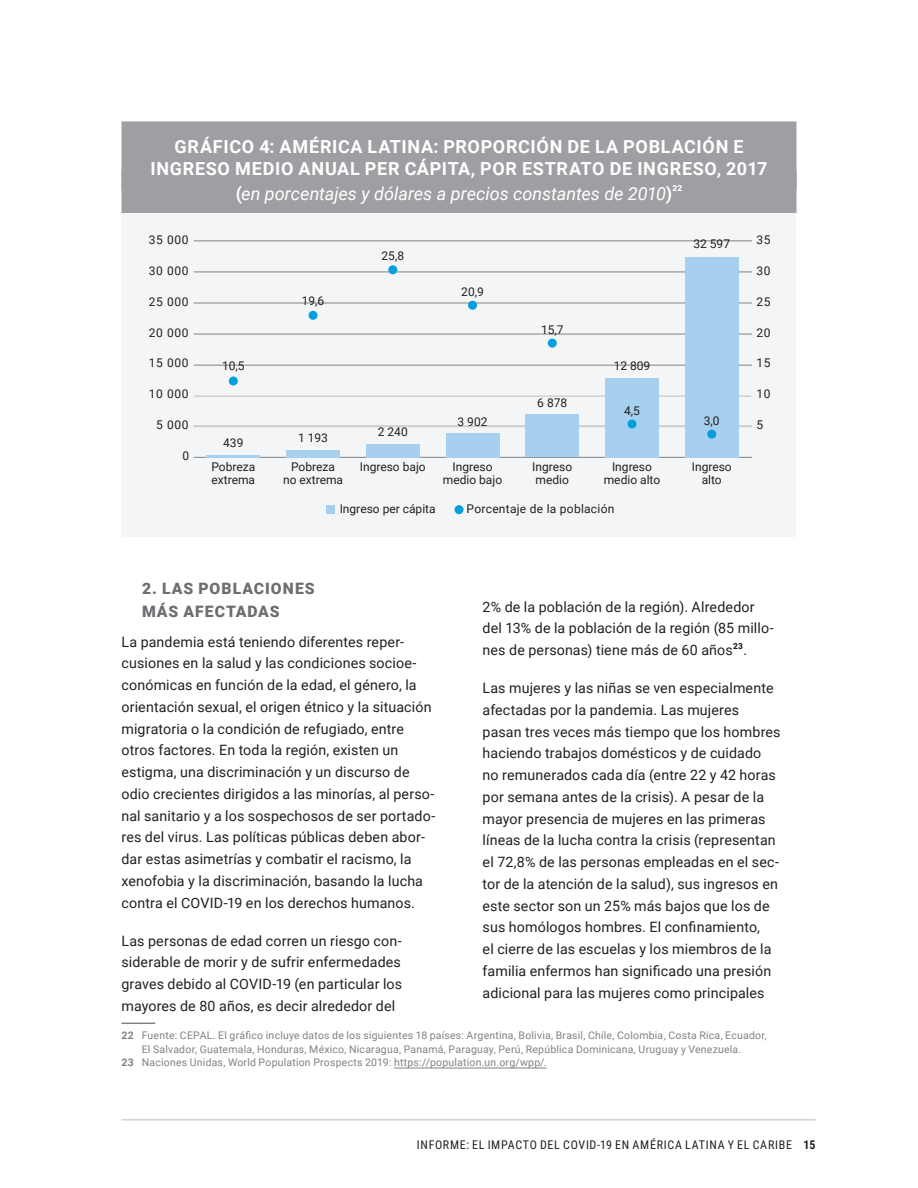
<style>
.page{position:relative;width:918px;height:1188px;background:#fff}
.page>*{position:absolute;margin:0;border:0;box-sizing:border-box;transform-origin:0 0}
.CHART_TABLE_H1_two_l{font:700 18px/22.5px "Roboto";letter-spacing:.04em;color:#fff;text-align:center}
.CHART_TABLE_H1{font:italic 18px "Roboto";color:#fff}
.H3_under_tx{font:900 15.75px/22.5px "Roboto";letter-spacing:.065em;color:#6c6d70}
.TX_ragged_column{font:14.25px/21.8px "Roboto";letter-spacing:.01em;color:#231f20}
.t1{font:12px/13.5px "Roboto";color:#231f20;text-align:center}
.t2{font:12px "Roboto Condensed";letter-spacing:.055em;color:#231f20}
.t3{font:12px "Roboto";letter-spacing:.02em;color:#231f20}
.FN_subsequent_lines{font:10.5px/13.5px "Roboto";letter-spacing:.02em;color:#808285;text-align:center}
.CHART_TABLE_H1-2{font:900 8.25px "Roboto";color:#fff}
.s1{font-weight:700;font-style:normal}
.s2{font-weight:700}
</style>
<div class="page">
<hr style="left:122px;top:1119px;width:694px;height:1px;background:#d1d2d4">
<hr style="left:122px;top:1023px;width:33px;height:1px;background:#808285">
<hr style="left:394px;top:1068px;width:153px;height:1px;background:#808285">
<div style="left:122px;top:121px;width:674px;height:69px;background:#9d9fa2"></div>
<div style="left:122px;top:170px;width:674px;height:43px;background:#9d9fa2"></div>
<div style="left:122px;top:213px;width:674px;height:324px;background:#f4f5f6"></div>
<hr style="left:194px;top:272px;width:558px;height:1px;background:#808285">
<hr style="left:194px;top:303px;width:558px;height:1px;background:#808285">
<hr style="left:194px;top:334px;width:558px;height:1px;background:#808285">
<hr style="left:194px;top:365px;width:558px;height:1px;background:#808285">
<hr style="left:194px;top:426px;width:558px;height:1px;background:#808285">
<hr style="left:194px;top:457px;width:558px;height:1px;background:#808285">
<div style="left:326px;top:505px;width:9px;height:9px;background:#a6d0ee"></div>
<div style="left:455px;top:505px;width:9px;height:9px;background:#069edb;border-radius:50%"></div>
<hr style="left:194px;top:241px;width:558px;height:1px;background:#808285">
<hr style="left:194px;top:395px;width:557px;height:2px;background:#cfd1d0">
<hr style="left:194px;top:426px;width:557px;height:1px;background:#cfd1d0">
<div style="left:685px;top:257px;width:54px;height:200px;background:#a6d0ee"></div>
<div style="left:605px;top:378px;width:54px;height:79px;background:#a6d0ee"></div>
<div style="left:525px;top:414px;width:54px;height:43px;background:#a6d0ee"></div>
<div style="left:446px;top:433px;width:54px;height:24px;background:#a6d0ee"></div>
<div style="left:366px;top:444px;width:54px;height:13px;background:#a6d0ee"></div>
<div style="left:286px;top:450px;width:54px;height:7px;background:#a6d0ee"></div>
<hr style="left:206px;top:455px;width:54px;height:2px;background:#a6d0ee">
<div style="left:229px;top:377px;width:9px;height:9px;background:#069edb;border-radius:50%"></div>
<div style="left:309px;top:311px;width:9px;height:9px;background:#069edb;border-radius:50%"></div>
<div style="left:388px;top:265px;width:9px;height:9px;background:#069edb;border-radius:50%"></div>
<div style="left:468px;top:301px;width:9px;height:9px;background:#069edb;border-radius:50%"></div>
<div style="left:548px;top:339px;width:9px;height:9px;background:#069edb;border-radius:50%"></div>
<div style="left:628px;top:419px;width:9px;height:9px;background:#069edb;border-radius:50%"></div>
<div style="left:707px;top:430px;width:9px;height:9px;background:#069edb;border-radius:50%"></div>
<p class="CHART_TABLE_H1_two_l" style="left:150px;top:134px;width:619px">GRÁFICO 4: AMÉRICA LATINA: PROPORCIÓN DE LA POBLACIÓN E<br>INGRESO MEDIO ANUAL PER CÁPITA, POR ESTRATO DE INGRESO, 2017</p>
<p class="CHART_TABLE_H1" style="left:236px;top:181px;width:438px"><span class="s1">(</span>en porcentajes y dólares a precios constantes de 2010<span class="s1">)</span></p>
<p class="CHART_TABLE_H1-2" style="left:672px;top:182px;width:11px">22</p>
<p class="t1" style="left:149px;top:232px;width:41px">35 000</p>
<p class="t1" style="left:693px;top:236px;width:38px">32 597</p>
<p class="t1" style="left:756px;top:232px;width:16px">35</p>
<p class="t1" style="left:382px;top:249px;width:24px">25,8</p>
<p class="t1" style="left:149px;top:263px;width:41px">30 000</p>
<p class="t1" style="left:756px;top:263px;width:16px">30</p>
<p class="t1" style="left:149px;top:294px;width:41px">25 000</p>
<p class="t1" style="left:302px;top:293px;width:24px">19,6</p>
<p class="t1" style="left:461px;top:284px;width:24px">20,9</p>
<p class="t1" style="left:756px;top:294px;width:16px">25</p>
<p class="t1" style="left:149px;top:325px;width:41px">20 000</p>
<p class="t1" style="left:541px;top:322px;width:24px">15,7</p>
<p class="t1" style="left:756px;top:325px;width:16px">20</p>
<p class="t1" style="left:149px;top:356px;width:41px">15 000</p>
<p class="t1" style="left:222px;top:359px;width:24px">10,5</p>
<p class="t1" style="left:614px;top:359px;width:38px">12 809</p>
<p class="t1" style="left:756px;top:356px;width:16px">15</p>
<p class="t1" style="left:149px;top:387px;width:41px">10 000</p>
<p class="t1" style="left:156px;top:418px;width:34px">5 000</p>
<p class="t1" style="left:223px;top:436px;width:22px">439</p>
<p class="t1" style="left:298px;top:431px;width:31px">1 193</p>
<p class="t1" style="left:378px;top:425px;width:31px">2 240</p>
<p class="t1" style="left:458px;top:414px;width:31px">3 902</p>
<p class="t1" style="left:537px;top:395px;width:31px">6 878</p>
<p class="t1" style="left:624px;top:403px;width:17px">4,5</p>
<p class="t1" style="left:704px;top:413px;width:17px">3,0</p>
<p class="t1" style="left:756px;top:387px;width:16px">10</p>
<p class="t1" style="left:756px;top:418px;width:8px">5</p>
<p class="t1" style="left:182px;top:449px;width:8px">0</p>
<p class="t1" style="left:211px;top:459px;width:45px;text-align:left">Pobreza extrema</p>
<p class="t1" style="left:692px;top:459px;width:41px">Ingreso alto</p>
<p class="t1" style="left:291px;top:459px;width:45px">Pobreza</p>
<p class="t1" style="left:360px;top:459px;width:67px">Ingreso bajo</p>
<p class="t1" style="left:283px;top:473px;width:62px">no extrema</p>
<p class="t1" style="left:340px;top:502px;width:98px">Ingreso per cápita</p>
<p class="t3" style="left:467px;top:500px;width:149px">Porcentaje de la población</p>
<p class="t1" style="left:443px;top:459px;width:61px">Ingreso medio bajo</p>
<p class="t1" style="left:532px;top:459px;width:41px;text-align:left">Ingreso medio</p>
<p class="t1" style="left:604px;top:459px;width:58px">Ingreso medio alto</p>
<p class="H3_under_tx" style="left:142px;top:577px;width:174px">2. LAS POBLACIONES<br>MÁS AFECTADAS</p>
<p class="TX_ragged_column" style="left:122px;top:630px;width:315px">La pandemia está teniendo diferentes reper‑ cusiones en la salud y las condiciones socioe‑ conómicas en función de la edad, el género, la orientación sexual, el origen étnico y la situación migratoria o la condición de refugiado, entre otros factores. En toda la región, existen un estigma, una discriminación y un discurso de odio crecientes dirigidos a las minorías, al perso‑ nal sanitario y a los sospechosos de ser portado‑ res del virus. Las políticas públicas deben abor‑ dar estas asimetrías y combatir el racismo, la xenofobia y la discriminación, basando la lucha contra el COVID-19 en los derechos humanos.</p>
<p class="TX_ragged_column" style="left:122px;top:929px;width:282px;text-align:justify">Las personas de edad corren un riesgo con‑ siderable de morir y de sufrir enfermedades graves debido al COVID-19 (en particular los mayores de 80 años, es decir alrededor del</p>
<p class="TX_ragged_column" style="left:483px;top:595px;width:293px">2% de la población de la región). Alrededor del 13% de la población de la región (85 millo‑ nes de personas) tiene más de 60 años<sup>23</sup>.</p>
<p class="TX_ragged_column" style="left:483px;top:677px;width:299px">Las mujeres y las niñas se ven especialmente afectadas por la pandemia. Las mujeres pasan tres veces más tiempo que los hombres haciendo trabajos domésticos y de cuidado no remunerados cada día (entre 22 y 42 horas por semana antes de la crisis). A pesar de la mayor presencia de mujeres en las primeras líneas de la lucha contra la crisis (representan el 72,8% de las personas empleadas en el sec‑ tor de la atención de la salud), sus ingresos en este sector son un 25% más bajos que los de sus homólogos hombres. El confinamiento,<br>el cierre de las escuelas y los miembros de la familia enfermos han significado una presión adicional para las mujeres como principales</p>
<p class="FN_subsequent_lines" style="left:122px;top:1029px;width:647px"><span class="s2">22</span> Fuente: CEPAL. El gráfico incluye datos de los siguientes 18 países: Argentina, Bolivia, Brasil, Chile, Colombia, Costa Rica, Ecuador,<br>El Salvador, Guatemala, Honduras, México, Nicaragua, Panamá, Paraguay, Perú, República Dominicana, Uruguay y Venezuela.</p>
<p class="FN_subsequent_lines" style="left:122px;top:1056px;width:427px"><span class="s2">23</span> Naciones Unidas, World Population Prospects 2019: https://population.un.org/wpp/.</p>
<p class="t2" style="left:417px;top:1136px;width:400px">INFORME: EL IMPACTO DEL COVID-19 EN AMÉRICA LATINA Y EL CARIBE <span class="s2">15</span></p>
</div>
